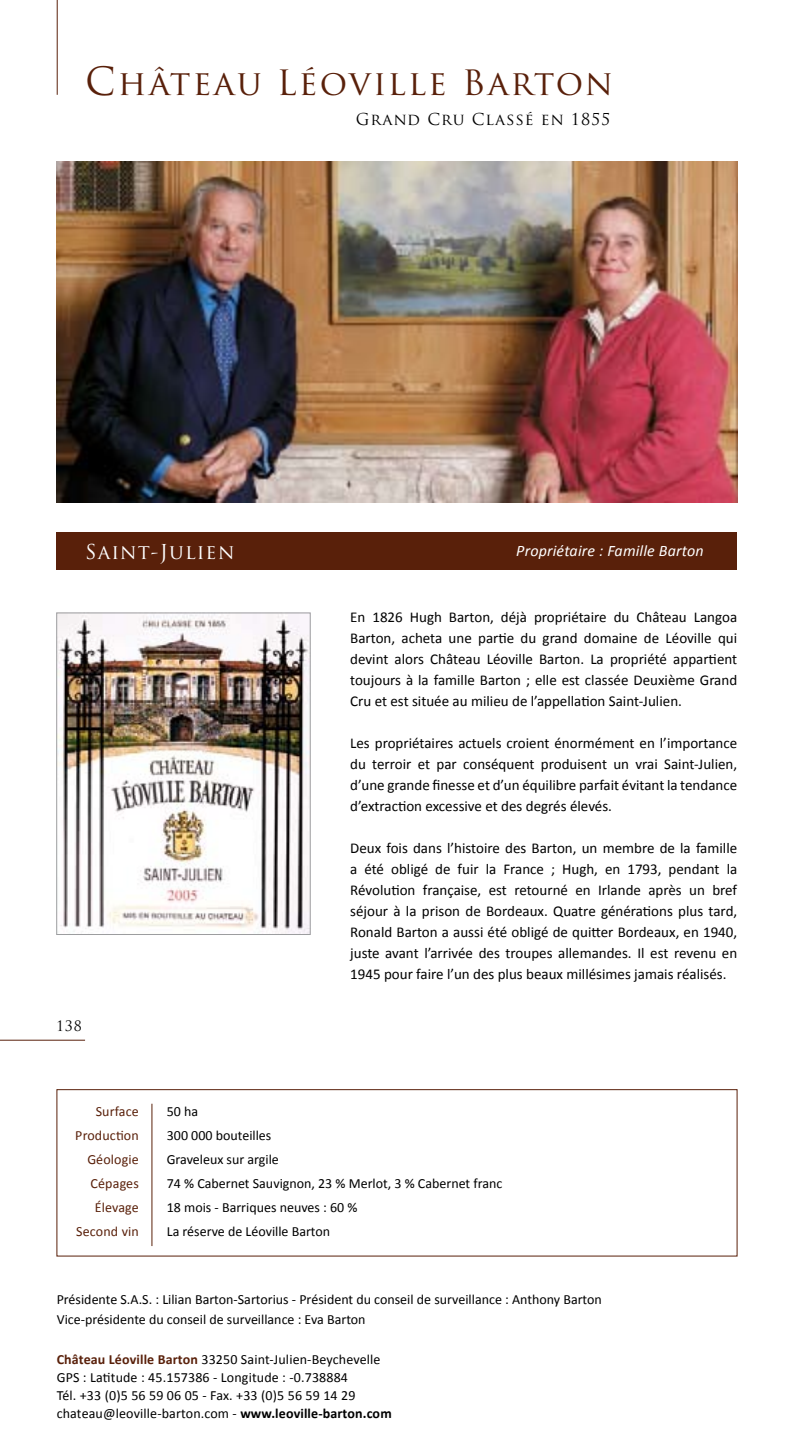
<style>
.page{position:relative;width:794px;height:1446px;background:#fff}
.page>*{position:absolute;margin:0;border:0;box-sizing:border-box;transform-origin:0 0}
.t1{font:34px "Trajan Pro";letter-spacing:.06em;color:#59200a}
.t2{font:20px "Trajan Pro";letter-spacing:.06em;color:#fff}
.t3{font:italic 16px "Calibri";letter-spacing:.01em;color:#fff}
.t4{font:16px "Trajan Pro";letter-spacing:.06em;color:#000}
.t5{font:15px/21px "Calibri";color:#000;text-align:justify}
.t6{font:14px/24px "Calibri";color:#000}
.t7{font:14px/24px "Calibri";letter-spacing:.01em;color:#59200a;text-align:right}
.t8{font:14px "Trajan Pro";color:#000}
.s1{font-size:38px}
.s2{font-weight:700;color:#59200a}
.s3{font-weight:700}
</style>
<div class="page">
<hr style="left:0;top:1039px;width:85px;height:1px;background:#59200a">
<img style="left:57px;top:162px;width:680px;height:340px">
<div style="left:57px;top:531px;width:680px;height:38px;background:#59200a"></div>
<hr style="left:57px;top:0;width:1px;height:95px;background:#59200a">
<img style="left:59px;top:615px;width:249px;height:317px">
<div style="left:57px;top:1089px;width:680px;height:167px;border:1px solid #59200a"></div>
<hr style="left:152px;top:1103px;width:1px;height:143px;background:#59200a">
<h1 class="t1" style="left:85px;top:61px;width:529px"><span class="s1">C</span>hâteau Léoville Barton</h1>
<p class="t4" style="left:356px;top:109px;width:256px">Grand Cru Classé en 1855</p>
<h2 class="t2" style="left:85px;top:539px;width:151px">Saint-Julien</h2>
<p class="t8" style="left:56px;top:1017px;width:27px">138</p>
<p class="t3" style="left:516px;top:540px;width:189px">Propriétaire : Famille Barton</p>
<p class="t5" style="left:350px;top:606px;width:388px">En 1826 Hugh Barton, déjà propriétaire du Château Langoa Barton, acheta une partie du grand domaine de Léoville qui devint alors Château Léoville Barton. La propriété appartient toujours à la famille Barton ; elle est classée Deuxième Grand Cru et est située au milieu de l’appellation Saint-Julien.</p>
<p class="t5" style="left:350px;top:732px;width:388px">Les propriétaires actuels croient énormément en l’importance du terroir et par conséquent produisent un vrai Saint-Julien, d’une grande finesse et d’un équilibre parfait évitant la tendance d’extraction excessive et des degrés élevés.</p>
<p class="t5" style="left:350px;top:837px;width:388px">Deux fois dans l’histoire des Barton, un membre de la famille a été obligé de fuir la France ; Hugh, en 1793, pendant la Révolution française, est retourné en Irlande après un bref séjour à la prison de Bordeaux. Quatre générations plus tard, Ronald Barton a aussi été obligé de quitter Bordeaux, en 1940, juste avant l’arrivée des troupes allemandes. Il est revenu en 1945 pour faire l’un des plus beaux millésimes jamais réalisés.</p>
<p class="t7" style="left:75px;top:1098px;width:65px">Surface<br>Production<br>Géologie<br>Cépages élevage<br>Second vin</p>
<p class="t6" style="left:167px;top:1098px;width:337px">50 ha<br>300 000 bouteilles<br>Graveleux sur argile<br>74 % Cabernet Sauvignon, 23 % Merlot, 3 % Cabernet franc<br>18 mois - Barriques neuves : 60 %<br>La réserve de Léoville Barton</p>
<p class="t6" style="left:57px;top:1289px;width:546px;line-height:20px">Présidente S.A.S. : Lilian Barton-Sartorius - Président du conseil de surveillance : Anthony Barton<br>Vice-présidente du conseil de surveillance : Eva Barton</p>
<p class="t6" style="left:57px;top:1350px;width:336px;line-height:18px"><span class="s2">Château Léoville Barton</span> 33250 Saint-Julien-Beychevelle GPS : Latitude : 45.157386 - Longitude : -0.738884<br>Tél. +33 (0)5 56 59 06 05 - Fax. +33 (0)5 56 59 14 29 chateau@leoville-barton.com - <span class="s3">www.leoville-barton.com</span></p>
</div>
